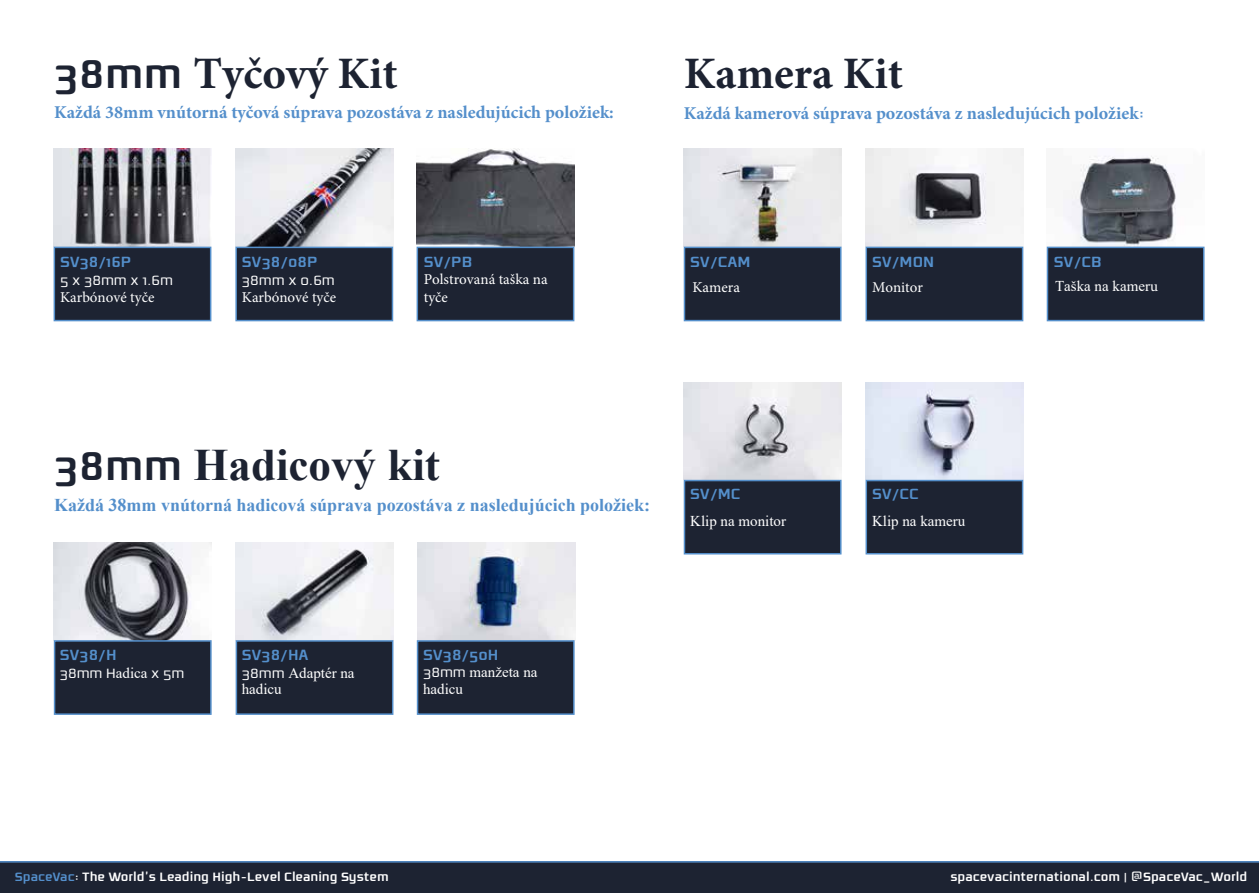
<style>
.page{position:relative;width:1259px;height:893px;background:#fff}
.page>*{position:absolute;margin:0;border:0;box-sizing:border-box;transform-origin:0 0}
.t1{font:700 45px "Minion Pro";color:#1d2332}
.t2{font:700 45px "Times New Roman";color:#1d2332}
.t3{font:700 18px "Minion Pro";color:#548fcb}
.t4{font:700 18px "Times New Roman";color:#548fcb}
.t5{font:700 16.5px "Resea";color:#548fcb}
.t6{font:15px/16.8px "Times New Roman";color:#fff}
.t7{font:15px/17.7px "Minion Pro";color:#fff}
.t8{font:15px "Resea";color:#fff}
.t9{font:700 13.5px "Resea";color:#fff}
.s1{font-family:"Resea"}
.s2{font-family:"Minion Pro"}
.s3{font-style:inherit}
.s4{font-family:"Times New Roman"}
.s5{color:#548fcb}
</style>
<div class="page">
<div style="left:0;top:861px;width:1259px;height:32px;background:#1d2332"></div>
<img style="left:54px;top:542px;width:158px;height:98px">
<img style="left:235px;top:542px;width:158px;height:98px">
<img style="left:417px;top:542px;width:158px;height:98px">
<div style="left:54px;top:640px;width:158px;height:75px;background:#1d2332;border:2px solid #548fcb"></div>
<div style="left:236px;top:640px;width:157px;height:75px;background:#1d2332;border:2px solid #548fcb"></div>
<div style="left:417px;top:640px;width:157px;height:75px;background:#1d2332;border:2px solid #548fcb"></div>
<img style="left:684px;top:149px;width:157px;height:98px">
<img style="left:865px;top:149px;width:158px;height:98px">
<img style="left:1047px;top:156px;width:158px;height:91px">
<img style="left:684px;top:382px;width:157px;height:98px">
<img style="left:865px;top:382px;width:158px;height:98px">
<div style="left:684px;top:480px;width:157px;height:74px;background:#1d2332;border:2px solid #548fcb"></div>
<div style="left:865px;top:480px;width:158px;height:74px;background:#1d2332;border:2px solid #548fcb"></div>
<div style="left:684px;top:247px;width:157px;height:74px;background:#1d2332;border:2px solid #548fcb"></div>
<div style="left:865px;top:247px;width:158px;height:74px;background:#1d2332;border:2px solid #548fcb"></div>
<div style="left:1046px;top:247px;width:158px;height:74px;background:#1d2332;border:2px solid #548fcb"></div>
<img style="left:54px;top:149px;width:158px;height:98px">
<img style="left:235px;top:149px;width:158px;height:98px">
<img style="left:417px;top:149px;width:158px;height:98px">
<div style="left:54px;top:247px;width:157px;height:74px;background:#1d2332;border:2px solid #548fcb"></div>
<div style="left:235px;top:247px;width:158px;height:74px;background:#1d2332;border:2px solid #548fcb"></div>
<div style="left:416px;top:247px;width:158px;height:74px;background:#1d2332;border:2px solid #548fcb"></div>
<h1 class="t1" style="left:54px;top:42px;width:345px"><span class="s1">38mm</span> Tyčový Kit</h1>
<p class="t3" style="left:54px;top:99px;width:561px">Každá 38mm vnútorná tyčová súprava pozostáva z nasledujúcich položiek:</p>
<p class="t5" style="left:60px;top:253px;width:73px">SV38/16P</p>
<p class="t8" style="left:60px;top:273px;width:114px">5 x 38mm x 1.6m</p>
<p class="t7" style="left:60px;top:288px;width:96px">Karbónové tyče</p>
<p class="t5" style="left:242px;top:253px;width:77px">SV38/08P</p>
<p class="t8" style="left:242px;top:273px;width:94px">38mm x 0.6m</p>
<p class="t7" style="left:242px;top:288px;width:96px">Karbónové tyče</p>
<p class="t5" style="left:424px;top:253px;width:50px">SV/PB</p>
<p class="t7" style="left:424px;top:270px;width:125px">Polstrovaná taška na tyče</p>
<h1 class="t1" style="left:684px;top:42px;width:221px">Kamera Kit</h1>
<p class="t3" style="left:684px;top:101px;width:462px">Každá kamerová súprava pozostáva z nasledujúcich položiek<span class="s1">:</span></p>
<p class="t5" style="left:690px;top:253px;width:62px">SV/CAM</p>
<p class="t7" style="left:692px;top:278px;width:49px">Kamera</p>
<p class="t5" style="left:872px;top:253px;width:64px">SV/MON</p>
<p class="t7" style="left:872px;top:278px;width:53px">Monitor</p>
<p class="t5" style="left:1054px;top:253px;width:49px">SV/CB</p>
<p class="t6" style="left:1055px;top:277px;width:104px">Taška na kamer<span class="s2">u</span></p>
<h1 class="t2" style="left:54px;top:432px;width:387px"><span class="s1">38mm</span> Hadicový kit</h1>
<p class="t4" style="left:54px;top:491px;width:598px">Každá 38mm <span class="s3">v</span>nútorná <span class="s3">h</span>adicová súprava pozostáva z nasledujúcich položiek:</p>
<p class="t5" style="left:690px;top:485px;width:52px">SV/MC</p>
<p class="t6" style="left:690px;top:512px;width:97px">Klip na monitor</p>
<p class="t5" style="left:60px;top:646px;width:58px">SV38/H</p>
<p class="t8" style="left:60px;top:665px;width:126px">38mm H<span class="s4">adica</span> x 5m</p>
<p class="t5" style="left:242px;top:646px;width:68px">SV38/HA</p>
<p class="t6" style="left:242px;top:664px;width:114px"><span class="s1">38mm</span> Adaptér na hadicu</p>
<p class="t5" style="left:423px;top:646px;width:77px">SV38/50H</p>
<p class="t6" style="left:423px;top:664px;width:116px;line-height:16.2px"><span class="s1">38mm</span> manžeta na hadicu</p>
<p class="t5" style="left:872px;top:485px;width:48px">SV/CC</p>
<p class="t6" style="left:872px;top:512px;width:95px">Klip na kameru</p>
<p class="t9" style="left:15px;top:869px;width:375px"><span class="s5">SpaceVac</span>: The World’s Leading High-Level Cleaning System</p>
<p class="t9" style="left:950px;top:869px;width:298px">spacevacinternational.com | @SpaceVac_World</p>
</div>
